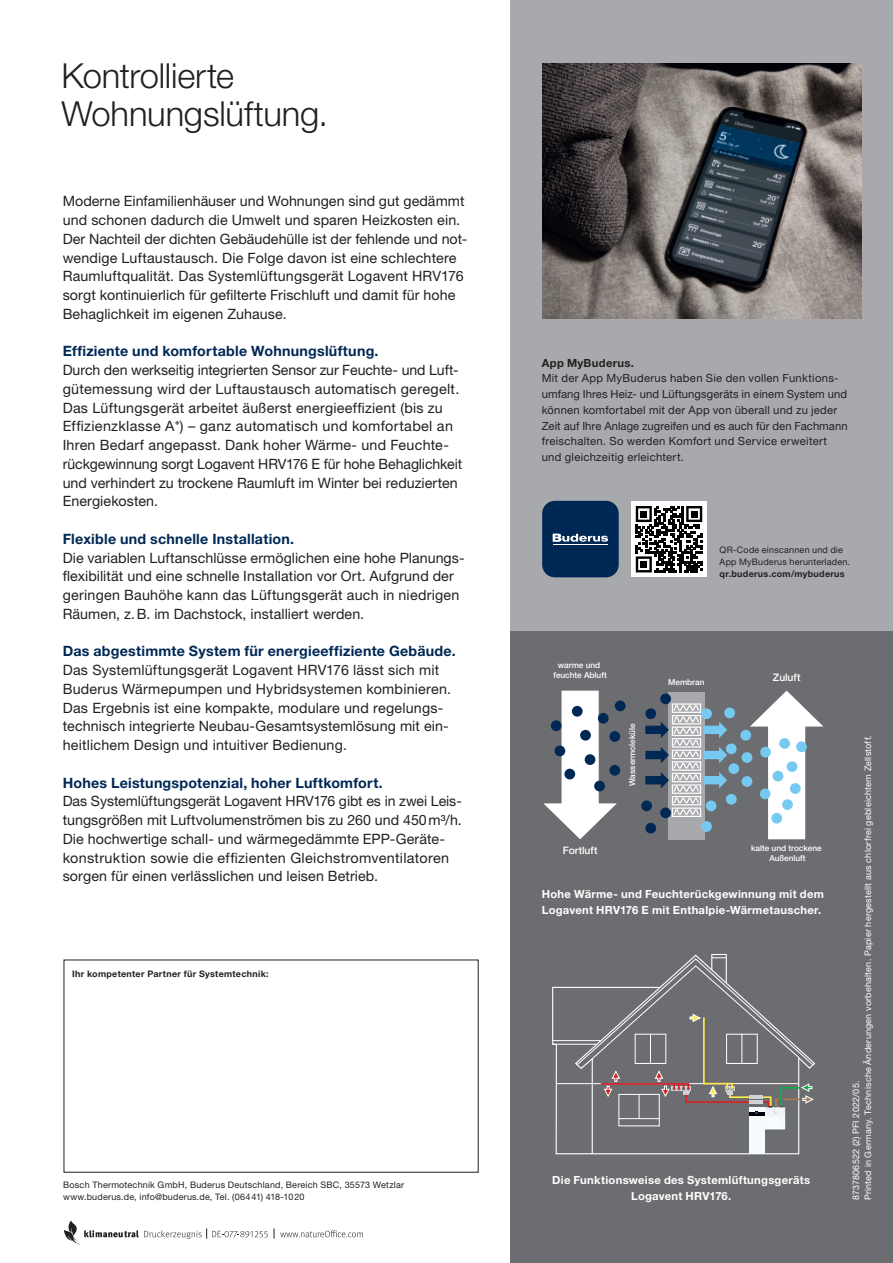
<style>
.page{position:relative;width:893px;height:1263px;background:#fff}
.page>*{position:absolute;margin:0;border:0;box-sizing:border-box;transform-origin:0 0}
.t1{font:300 34.5px/37.5px "Helvetica Neue LT Pro";letter-spacing:-.005em;color:#231f20}
.t2{font:14.25px/18.8px "Helvetica Neue LT Pro";letter-spacing:.01em;color:#231f20}
.t3{font:700 14.25px "Helvetica Neue LT Pro";letter-spacing:.015em;color:#002855}
.t4{font:11.25px/15.8px "Helvetica Neue LT Pro";letter-spacing:.02em;color:#231f20}
.t5{font:700 11.25px/15.8px "Helvetica Neue LT Pro";letter-spacing:.025em;color:#fff;text-align:center}
.t6{font:700 11.25px "Helvetica Neue LT Pro";letter-spacing:.03em;color:#231f20}
.t7{font:500 10.35px "Helvetica Neue LT Pro";letter-spacing:-.005em;color:#fff}
.t8{font:9px/12px "Helvetica Neue LT Pro";letter-spacing:.025em;color:#231f20}
.t9{font:9px/12px "Helvetica Neue LT Pro";letter-spacing:.025em;color:#fff}
.t10{font:700 9px "Helvetica Neue LT Pro";letter-spacing:.03em;color:#231f20}
.t11{font:500 8.25px/9.9px "Helvetica Neue LT Pro";letter-spacing:-.005em;color:#fff;text-align:center}
</style>
<div class="page">
<div style="left:510px;top:0;width:383px;height:631px;background:#a8a9ad"></div>
<div style="left:510px;top:631px;width:383px;height:632px;background:#6c6d70"></div>
<img style="left:542px;top:64px;width:319px;height:255px">
<div style="left:542px;top:501px;width:77px;height:76px;background:#002855;border-radius:13px"></div>
<hr style="left:553px;top:544px;width:55px;height:1px;background:#fff">
<svg style="left:553px;top:534px;width:55px;height:8px"></svg>
<div style="left:631px;top:501px;width:76px;height:76px;background:#fff"></div>
<svg style="left:636px;top:506px;width:66px;height:66px"></svg>
<div style="left:640px;top:511px;width:7px;height:6px;background:#000"></div>
<div style="left:691px;top:511px;width:7px;height:6px;background:#000"></div>
<div style="left:640px;top:561px;width:7px;height:7px;background:#000"></div>
<svg style="left:555px;top:1061px;width:261px;height:94px"></svg>
<img style="left:765px;top:1126px;width:20px;height:3px">
<div style="left:749px;top:1108px;width:16px;height:30px;background:#f6fbfe"></div>
<div style="left:749px;top:1138px;width:16px;height:16px;background:#f6fbfe"></div>
<svg style="left:552px;top:954px;width:261px;height:172px"></svg>
<div style="left:668px;top:692px;width:37px;height:147px;background:#a8a9ad"></div>
<svg style="left:543px;top:691px;width:74px;height:148px"></svg>
<svg style="left:750px;top:691px;width:73px;height:148px"></svg>
<div style="left:615px;top:700px;width:11px;height:11px;background:#002855;border-radius:50%"></div>
<div style="left:609px;top:731px;width:11px;height:11px;background:#002855;border-radius:50%"></div>
<div style="left:660px;top:693px;width:11px;height:11px;background:#002855;border-radius:50%"></div>
<div style="left:724px;top:707px;width:11px;height:11px;background:#76caf1;border-radius:50%"></div>
<div style="left:740px;top:730px;width:11px;height:11px;background:#76caf1;border-radius:50%"></div>
<div style="left:742px;top:752px;width:10px;height:11px;background:#76caf1;border-radius:50%"></div>
<div style="left:728px;top:763px;width:11px;height:11px;background:#76caf1;border-radius:50%"></div>
<div style="left:726px;top:743px;width:11px;height:11px;background:#76caf1;border-radius:50%"></div>
<div style="left:760px;top:747px;width:11px;height:10px;background:#76caf1;border-radius:50%"></div>
<div style="left:779px;top:738px;width:11px;height:11px;background:#76caf1;border-radius:50%"></div>
<div style="left:796px;top:741px;width:11px;height:11px;background:#76caf1;border-radius:50%"></div>
<div style="left:787px;top:761px;width:10px;height:11px;background:#76caf1;border-radius:50%"></div>
<div style="left:790px;top:783px;width:11px;height:11px;background:#76caf1;border-radius:50%"></div>
<div style="left:773px;top:771px;width:10px;height:10px;background:#76caf1;border-radius:50%"></div>
<div style="left:760px;top:788px;width:10px;height:11px;background:#76caf1;border-radius:50%"></div>
<div style="left:782px;top:799px;width:11px;height:11px;background:#76caf1;border-radius:50%"></div>
<div style="left:771px;top:813px;width:11px;height:11px;background:#76caf1;border-radius:50%"></div>
<div style="left:726px;top:794px;width:11px;height:11px;background:#76caf1;border-radius:50%"></div>
<div style="left:742px;top:776px;width:10px;height:11px;background:#76caf1;border-radius:50%"></div>
<div style="left:701px;top:821px;width:11px;height:11px;background:#76caf1;border-radius:50%"></div>
<div style="left:598px;top:713px;width:11px;height:11px;background:#002855;border-radius:50%"></div>
<div style="left:572px;top:706px;width:11px;height:11px;background:#002855;border-radius:50%"></div>
<div style="left:551px;top:720px;width:10px;height:11px;background:#002855;border-radius:50%"></div>
<div style="left:554px;top:745px;width:11px;height:11px;background:#002855;border-radius:50%"></div>
<div style="left:580px;top:730px;width:11px;height:11px;background:#002855;border-radius:50%"></div>
<div style="left:585px;top:754px;width:10px;height:11px;background:#002855;border-radius:50%"></div>
<div style="left:564px;top:769px;width:11px;height:10px;background:#002855;border-radius:50%"></div>
<div style="left:594px;top:781px;width:11px;height:10px;background:#002855;border-radius:50%"></div>
<div style="left:609px;top:765px;width:11px;height:11px;background:#002855;border-radius:50%"></div>
<div style="left:645px;top:823px;width:11px;height:10px;background:#002855;border-radius:50%"></div>
<div style="left:641px;top:800px;width:11px;height:11px;background:#002855;border-radius:50%"></div>
<svg style="left:645px;top:703px;width:82px;height:115px"></svg>
<svg style="left:274px;top:1228px;width:89px;height:10px"></svg>
<svg style="left:64px;top:1220px;width:204px;height:24px"></svg>
<h1 class="t1" style="left:61px;top:57px;width:268px">Kontrollierte<br>Wohnungslüftung.</h1>
<p class="t2" style="left:63px;top:191px;width:405px">Moderne Einfamilienhäuser und Wohnungen sind gut gedämmt und schonen dadurch die Umwelt und sparen Heizkosten ein.<br>Der Nachteil der dichten Gebäudehülle ist der fehlende und not&shy;wendige Luftaustausch. Die Folge davon ist eine schlechtere Raumluftqualität. Das Systemlüftungsgerät Logavent HRV176 sorgt kontinuierlich für gefilterte Frischluft und damit für hohe Behaglichkeit im eigenen Zuhause.</p>
<p class="t3" style="left:63px;top:342px;width:317px">Effiziente und komfortable Wohnungslüftung.</p>
<p class="t2" style="left:63px;top:360px;width:401px">Durch den werkseitig integrierten Sensor zur Feuchte- und Luft&shy;gütemessung wird der Luftaustausch automatisch geregelt.<br>Das Lüftungsgerät arbeitet äußerst energieeffizient (bis zu Effizienzklasse A<sup>+</sup>) – ganz automatisch und komfortabel an Ihren Bedarf angepasst. Dank hoher Wärme- und Feuchte&shy;rückgewinnung sorgt Logavent HRV176 E für hohe Behaglichkeit und verhindert zu trockene Raumluft im Winter bei reduzierten Energiekosten.</p>
<p class="t3" style="left:63px;top:530px;width:233px">Flexible und schnelle Installation.</p>
<p class="t2" style="left:63px;top:548px;width:402px">Die variablen Luftanschlüsse ermöglichen eine hohe Planungs&shy;flexibilität und eine schnelle Installation vor Ort. Aufgrund der geringen Bauhöhe kann das Lüftungsgerät auch in niedrigen Räumen, z.B. im Dachstock, installiert werden.</p>
<p class="t3" style="left:63px;top:642px;width:395px">Das abgestimmte System für energieeffiziente Gebäude.</p>
<p class="t2" style="left:63px;top:660px;width:390px">Das Systemlüftungsgerät Logavent HRV176 lässt sich mit Buderus Wärmepumpen und Hybridsystemen kombinieren.<br>Das Ergebnis ist eine kompakte, modulare und regelungs&shy;technisch integrierte Neubau-Gesamtsystemlösung mit ein&shy;heitlichem Design und intuitiver Bedienung.</p>
<p class="t3" style="left:63px;top:773px;width:322px">Hohes Leistungspotenzial, hoher Luftkomfort.</p>
<p class="t2" style="left:63px;top:791px;width:401px">Das Systemlüftungsgerät Logavent HRV176 gibt es in zwei Leis&shy;tungsgrößen mit Luftvolumenströmen bis zu 260 und 450m³/h.<br>Die hochwertige schall- und wärmegedämmte EPP-Geräte&shy;konstruktion sowie die effizienten Gleichstromventilatoren sorgen für einen verlässlichen und leisen Betrieb.</p>
<p class="t10" style="left:72px;top:968px;width:198px">Ihr kompetenter Partner für Systemtechnik:</p>
<p class="t8" style="left:63px;top:1178px;width:342px">Bosch Thermotechnik GmbH, Buderus Deutschland, Bereich SBC, 35573 Wetzlar www.buderus.de, info@buderus.de, Tel. (06441) 418-1020</p>
<p class="t6" style="left:542px;top:355px;width:94px">App MyBuderus.</p>
<p class="t4" style="left:542px;top:370px;width:307px">Mit der App MyBuderus haben Sie den vollen Funktions&shy;umfang Ihres Heiz- und Lüftungsgeräts in einem System und können komfortabel mit der App von überall und zu jeder Zeit auf Ihre Anlage zugreifen und es auch für den Fachmann freischalten. So werden Komfort und Service erweitert und gleichzeitig erleichtert.</p>
<p class="t11" style="left:553px;top:660px;width:55px">warme und feuchte Abluft</p>
<p class="t8" style="left:720px;top:543px;width:132px">QR-Code einscannen und die<br>App MyBuderus herunterladen.</p>
<p class="t10" style="left:720px;top:568px;width:127px">qr.buderus.com/mybuderus</p>
<p class="t11" style="left:668px;top:677px;width:38px">Membran</p>
<p class="t7" style="left:773px;top:671px;width:29px">Zuluft</p>
<p class="t7" style="left:563px;top:844px;width:36px">Fortluft</p>
<p class="t11" style="left:627px;top:786px;width:64px;rotate:-90deg">Wassermoleküle</p>
<p class="t11" style="left:751px;top:843px;width:72px">kalte und trockene<br>Außenluft</p>
<p class="t5" style="left:542px;top:886px;width:284px;text-align:left">Hohe Wärme- und Feuchterückgewinnung mit dem<br>Logavent HRV176 E mit Enthalpie-Wärmetauscher.</p>
<p class="t5" style="left:552px;top:1172px;width:260px">Die Funktionsweise des Systemlüftungsgeräts<br>Logavent HRV176.</p>
<p class="t9" style="left:850px;top:1200px;width:466px;rotate:-90deg">8737806522 (2) PFI 2022/05.<br>Printed in Germany. Technische Änderungen vorbehalten. Papier hergestellt aus chlorfrei gebleichtem Zellstoff.</p>
</div>
